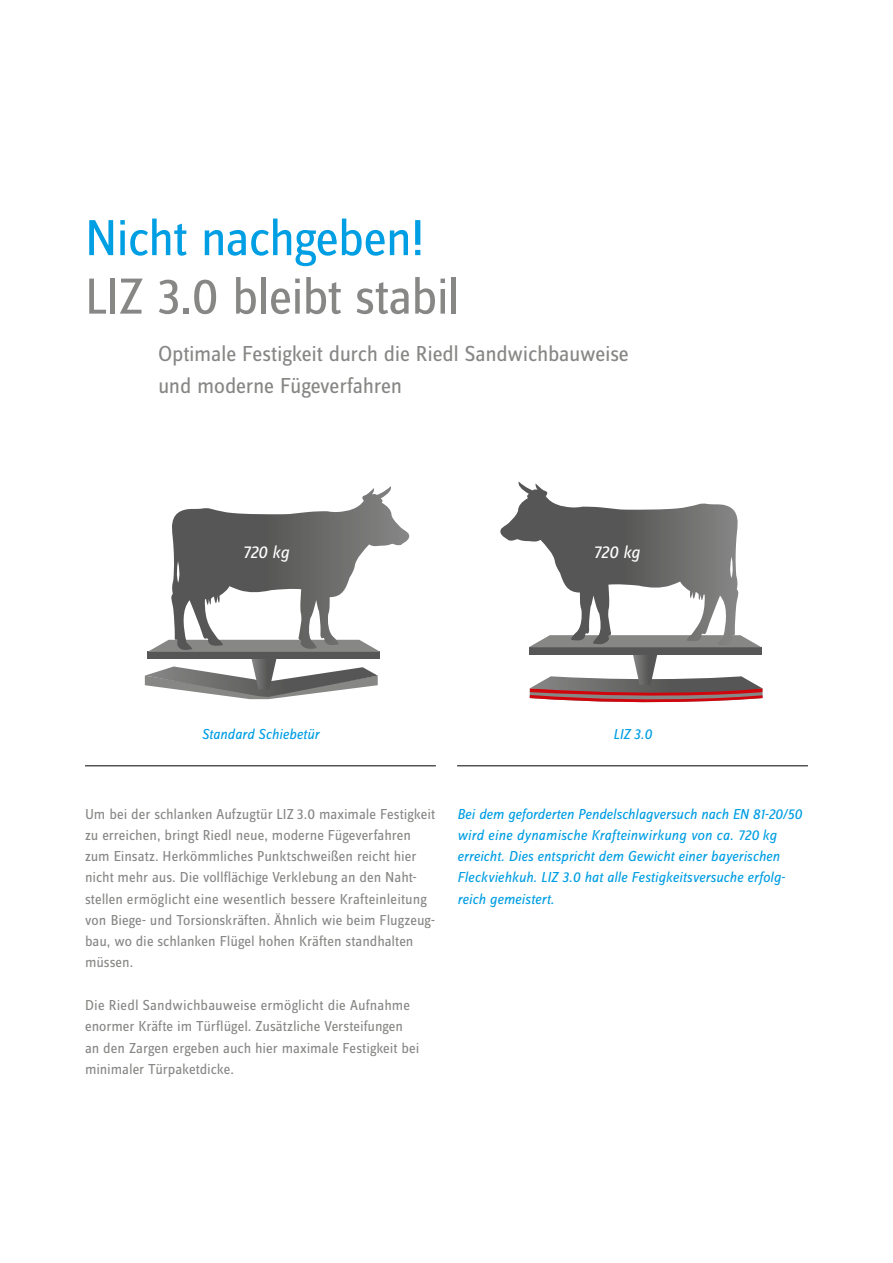
<style>
.page{position:relative;width:893px;height:1263px;background:#fff}
.page>*{position:absolute;margin:0;border:0;box-sizing:border-box;transform-origin:0 0}
.Zine_Medium_35pt_Kop{font:52.5px "Zine Sans Dis OT";letter-spacing:-.02em;color:#878786}
.Zine_Medium_35pt_Kop-2{font:52.5px "Zine Sans Dis OT";letter-spacing:-.025em;color:#009ee3}
.Zine_Regular_15pt{font:22.5px "Zine Sans Dis OT";letter-spacing:-.01em;color:#878786}
.Zine_Regular_10pt_60{font:italic 18px "Zine Sans Dis OT";letter-spacing:-.005em;color:#fff}
.Zine_Regular_10pt_60-2{font:15px/21.3px "Zine Sans Dis OT";color:#878786}
.Zine_Regular_10pt_60-3{font:italic 15px/21.3px "Zine Sans Dis OT";letter-spacing:-.01em;color:#009ee3}
</style>
<div class="page">
<svg style="left:145px;top:486px;width:265px;height:213px"></svg>
<svg style="left:500px;top:481px;width:262px;height:222px"></svg>
<hr style="left:85px;top:765px;width:351px;height:1px;background:#000">
<hr style="left:457px;top:765px;width:351px;height:1px;background:#000">
<p class="Zine_Medium_35pt_Kop-2" style="left:85px;top:213px;width:341px">Nicht nachgeben!</p>
<p class="Zine_Medium_35pt_Kop" style="left:85px;top:272px;width:377px">LIZ 3.0 bleibt stabil</p>
<p class="Zine_Regular_15pt" style="left:158px;top:343px;width:472px">Optimale Festigkeit durch die Riedl Sandwichbauweise</p>
<p class="Zine_Regular_15pt" style="left:158px;top:375px;width:246px">und moderne Fügeverfahren</p>
<p class="Zine_Regular_10pt_60" style="left:242px;top:544px;width:48px">720 kg</p>
<p class="Zine_Regular_10pt_60" style="left:593px;top:544px;width:48px">720 kg</p>
<p class="Zine_Regular_10pt_60-3" style="left:202px;top:724px;width:119px">Standard Schiebetür</p>
<p class="Zine_Regular_10pt_60-3" style="left:613px;top:724px;width:40px">LIZ 3.0</p>
<p class="Zine_Regular_10pt_60-2" style="left:85px;top:804px;width:351px">Um bei der schlanken Aufzugtür LIZ 3.0 maximale Festigkeit zu erreichen, bringt Riedl neue, moderne Fügeverfahren zum Einsatz. Herkömmliches Punktschweißen reicht hier nicht mehr aus. Die vollflächige Verklebung an den Naht&shy;stellen ermöglicht eine wesentlich bessere Krafteinleitung von Biege- und Torsionskräften. Ähnlich wie beim Flugzeug&shy;bau, wo die schlanken Flügel hohen Kräften standhalten müssen.</p>
<p class="Zine_Regular_10pt_60-2" style="left:85px;top:995px;width:336px">Die Riedl Sandwichbauweise ermöglicht die Aufnahme enormer Kräfte im Türflügel. Zusätzliche Versteifungen an den Zargen ergeben auch hier maximale Festigkeit bei minimaler Türpaketdicke.</p>
<p class="Zine_Regular_10pt_60-3" style="left:457px;top:804px;width:346px">Bei dem geforderten Pendelschlagversuch nach EN 81-20/50</p>
<p class="Zine_Regular_10pt_60-3" style="left:457px;top:825px;width:330px">wird eine dynamische Krafteinwirkung von ca. 720 kg erreicht. Dies entspricht dem Gewicht einer bayerischen Fleckviehkuh. LIZ 3.0 hat alle Festigkeitsversuche erfolg&shy;reich gemeistert.</p>
</div>
